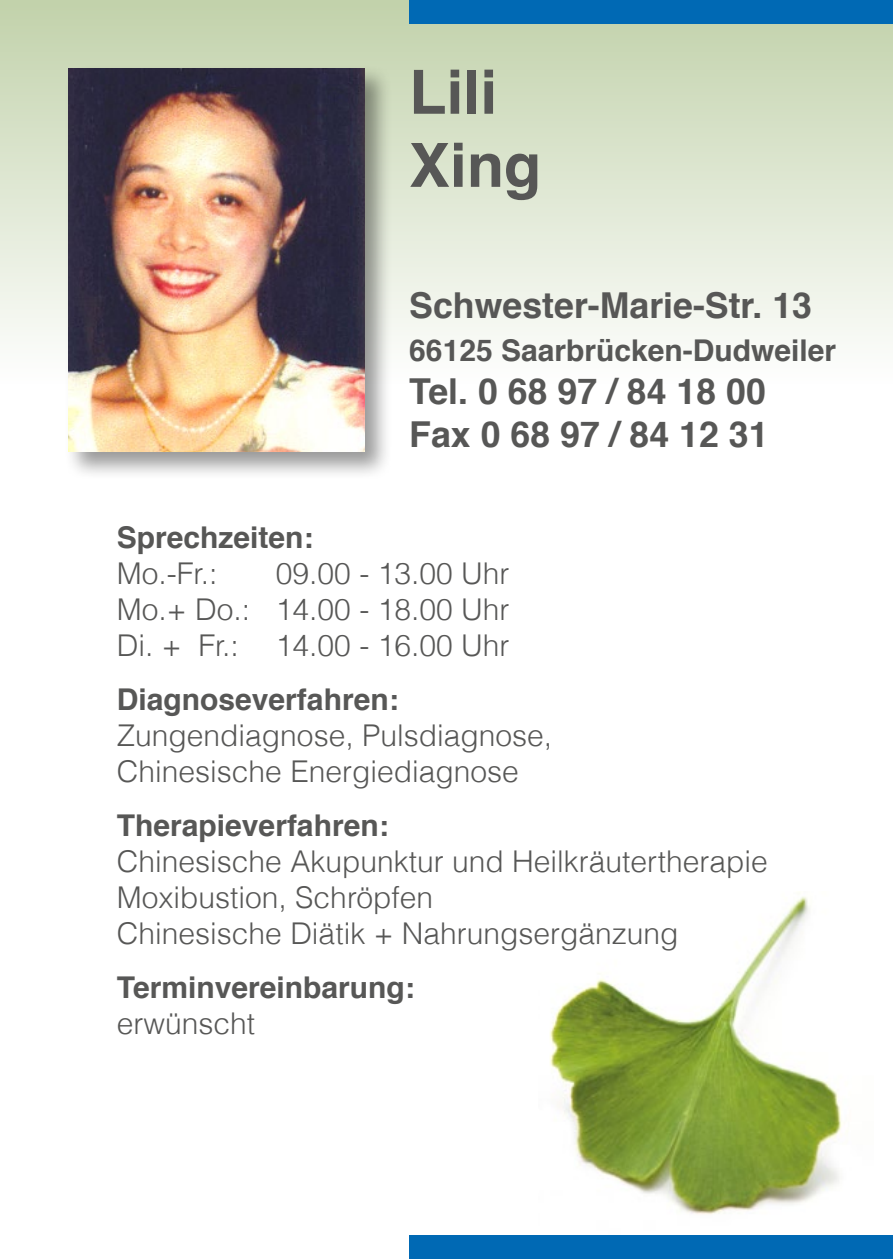
<style>
.page{position:relative;width:893px;height:1259px;background:#fff}
.page>*{position:absolute;margin:0;border:0;box-sizing:border-box;transform-origin:0 0}
.t1{font:700 60.9px/73.2px "Helvetica";color:#575756}
.t2{font:700 35.7px/42.9px "Helvetica";color:#575756}
.t3{font:300 30px/36px "Helvetica";color:#575756}
.t4{font:700 30px "Helvetica";color:#575756}
</style>
<div class="page">
<div style="left:0;top:0;width:893px;height:384px;background:linear-gradient(to bottom,#c1d1aa,#fefefe)"></div>
<img style="left:550px;top:896px;width:298px;height:319px">
<div style="left:409px;top:0;width:484px;height:24px;background:#0069b4"></div>
<div style="left:409px;top:1235px;width:484px;height:24px;background:#0069b4"></div>
<div style="left:64px;top:64px;width:329px;height:416px;background:#000;opacity:.4"></div>
<img style="left:68px;top:68px;width:296px;height:384px">
<h1 class="t1" style="left:409px;top:56px;width:133px">Lili<br>Xing</h1>
<p class="t2" style="left:409px;top:285px;width:404px">Schwester-Marie-Str. 13</p>
<p class="t4" style="left:409px;top:326px;width:428px">66125 Saarbrücken-Dudweiler</p>
<p class="t2" style="left:409px;top:370px;width:361px">Tel. 0 68 97 / 84 18 00<br>Fax 0 68 97 / 84 12 31</p>
<p class="t4" style="left:117px;top:513px;width:198px">Sprechzeiten:</p>
<p class="t3" style="left:117px;top:555px;width:102px">Mo.-Fr.:</p>
<p class="t3" style="left:117px;top:555px;width:394px;text-align:justify;text-indent:159px">09.00 - 13.00 Uhr Mo.+ Do.: 14.00 - 18.00 Uhr Di. + Fr.: 14.00 - 16.00 Uhr</p>
<p class="t4" style="left:117px;top:675px;width:283px">Diagnoseverfahren:</p>
<p class="t3" style="left:117px;top:717px;width:437px">Zungendiagnose, Pulsdiagnose,<br>Chinesische Energiediagnose</p>
<p class="t4" style="left:117px;top:801px;width:273px">Therapieverfahren:</p>
<p class="t3" style="left:117px;top:843px;width:652px">Chinesische Akupunktur und Heilkräutertherapie<br>Moxibustion, Schröpfen<br>Chinesische Diätik + Nahrungsergänzung</p>
<p class="t4" style="left:117px;top:963px;width:299px">Terminvereinbarung:</p>
<p class="t3" style="left:117px;top:1005px;width:140px">erwünscht</p>
</div>
